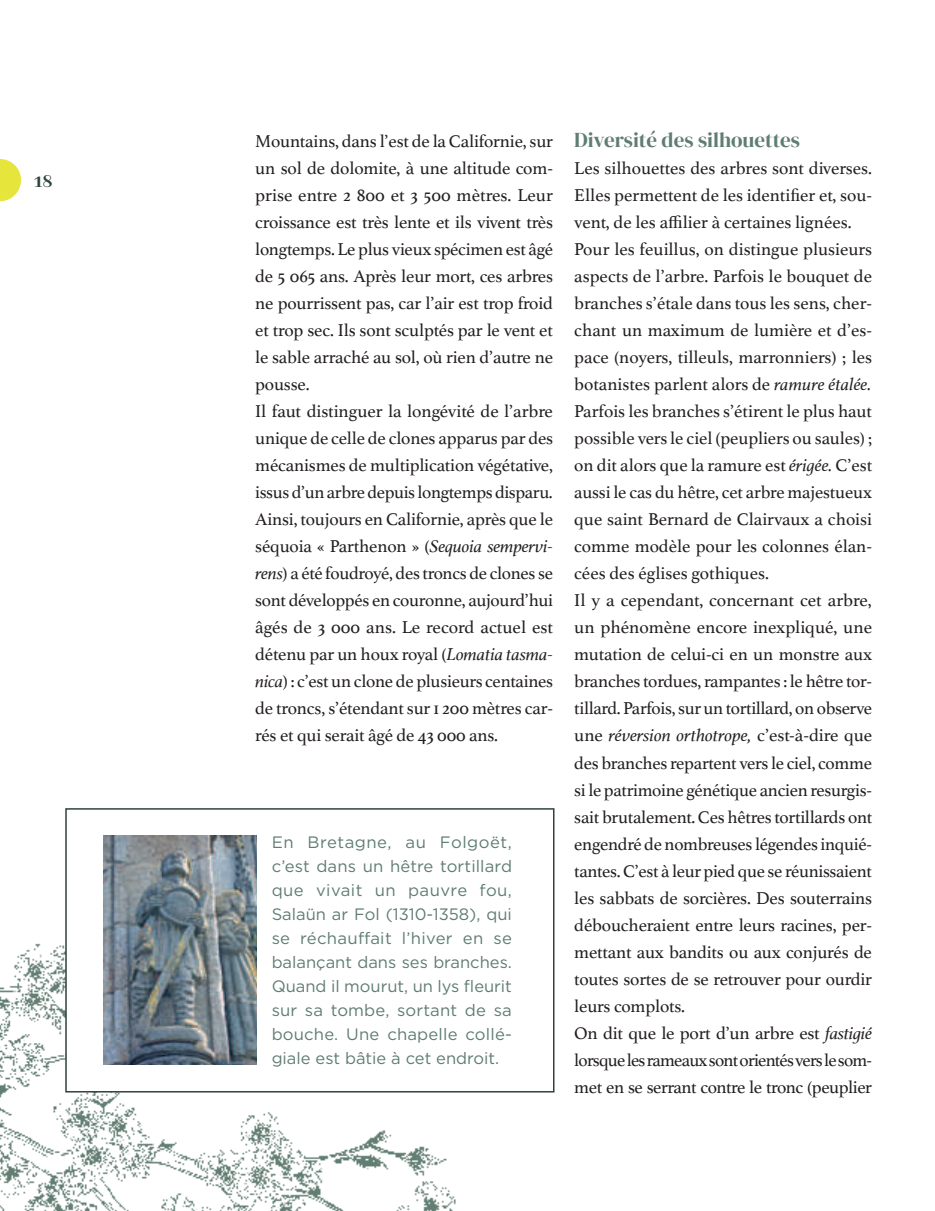
<style>
.page{position:relative;width:935px;height:1211px;background:#fff}
.page>*{position:absolute;margin:0;border:0;box-sizing:border-box;transform-origin:0 0}
.t1{font:21px "DM Serif Display";color:#607d71}
.t2{font:800 19.65px "Abhaya Libre";color:#2d433b}
.t3{font:18px/27px "Athelas";letter-spacing:-.01em;color:#231f20}
.t4{font:16.5px/24px "Gotham";letter-spacing:.01em;color:#607d71;text-align:justify}
.s1{font-style:italic}
</style>
<div class="page">
<svg style="left:0;top:159px;width:21px;height:42px"></svg>
<img style="left:0;top:943px;width:540px;height:267px">
<div style="left:66px;top:809px;width:487px;height:282px;background:#fff"></div>
<div style="left:65px;top:808px;width:489px;height:284px;border:2px solid #2d433b"></div>
<img style="left:104px;top:835px;width:153px;height:229px">
<p class="t2" style="left:34px;top:172px;width:20px">18</p>
<p class="t3" style="left:255px;top:127px;width:299px">Mountains, dans l’est de la Californie, sur un sol de dolomite, à une altitude com&shy;prise entre 2 800 et 3 500 mètres. Leur croissance est très lente et ils vivent très longtemps. Le plus vieux spécimen est âgé de 5 065 ans. Après leur mort, ces arbres ne pourrissent pas, car l’air est trop froid et trop sec. Ils sont sculptés par le vent et le sable arraché au sol, où rien d’autre ne pousse.<br>Il faut distinguer la longévité de l’arbre unique de celle de clones apparus par des mécanismes de multiplication végétative, issus d’un arbre depuis longtemps disparu.<br>Ainsi, toujours en Californie, après que le séquoia « Parthenon » (<span class="s1">Sequoia sempervi&shy;rens</span>) a été foudroyé, des troncs de clones se sont développés en couronne, aujourd’hui âgés de 3 000 ans. Le record actuel est détenu par un houx royal (<span class="s1">Lomatia tasma&shy;nica</span>) : c’est un clone de plusieurs centaines de troncs, s’étendant sur 1 200 mètres car&shy;rés et qui serait âgé de 43 000 ans.</p>
<p class="t1" style="left:574px;top:131px;width:227px">Diversité des silhouettes</p>
<p class="t3" style="left:574px;top:155px;width:299px">Les silhouettes des arbres sont diverses.<br>Elles permettent de les identiier et, sou&shy;vent, de les ailier à certaines lignées.<br>Pour les feuillus, on distingue plusieurs aspects de l’arbre. Parfois le bouquet de branches s’étale dans tous les sens, cher&shy;chant un maximum de lumière et d’es&shy;pace (noyers, tilleuls, marronniers) ; les botanistes parlent alors de <span class="s1">ramure étalée.<br></span>Parfois les branches s’étirent le plus haut possible vers le ciel (peupliers ou saules) ; on dit alors que la ramure est <span class="s1">érigée.</span> C’est aussi le cas du hêtre, cet arbre majestueux que saint Bernard de Clairvaux a choisi comme modèle pour les colonnes élan&shy;cées des églises gothiques.<br>Il y a cependant, concernant cet arbre, un phénomène encore inexpliqué, une mutation de celui-ci en un monstre aux branches tordues, rampantes : le hêtre tor&shy;tillard. Parfois, sur un tortillard, on observe une <span class="s1">réversion orthotrope,</span> c’est-à-dire que des branches repartent vers le ciel, comme si le patrimoine génétique ancien resurgis&shy;sait brutalement. Ces hêtres tortillards ont engendré de nombreuses légendes inquié&shy;tantes. C’est à leur pied que se réunissaient les sabbats de sorcières. Des souterrains déboucheraient entre leurs racines, per&shy;mettant aux bandits ou aux conjurés de toutes sortes de se retrouver pour ourdir leurs complots.<br>On dit que le port d’un arbre est <span class="s1">fastigié </span>lorsque les rameaux sont orientés vers le som&shy;met en se serrant contre le tronc (peuplier</p>
<p class="t4" style="left:272px;top:831px;width:242px">En Bretagne, au Folgoët, c’est dans un hêtre tortillard que vivait un pauvre fou, Salaün ar Fol (1310-1358), qui se réchaufait l’hiver en se balançant dans ses branches.<br>Quand il mourut, un lys leurit sur sa tombe, sortant de sa bouche. Une chapelle collé&shy;giale est bâtie à cet endroit.</p>
</div>
